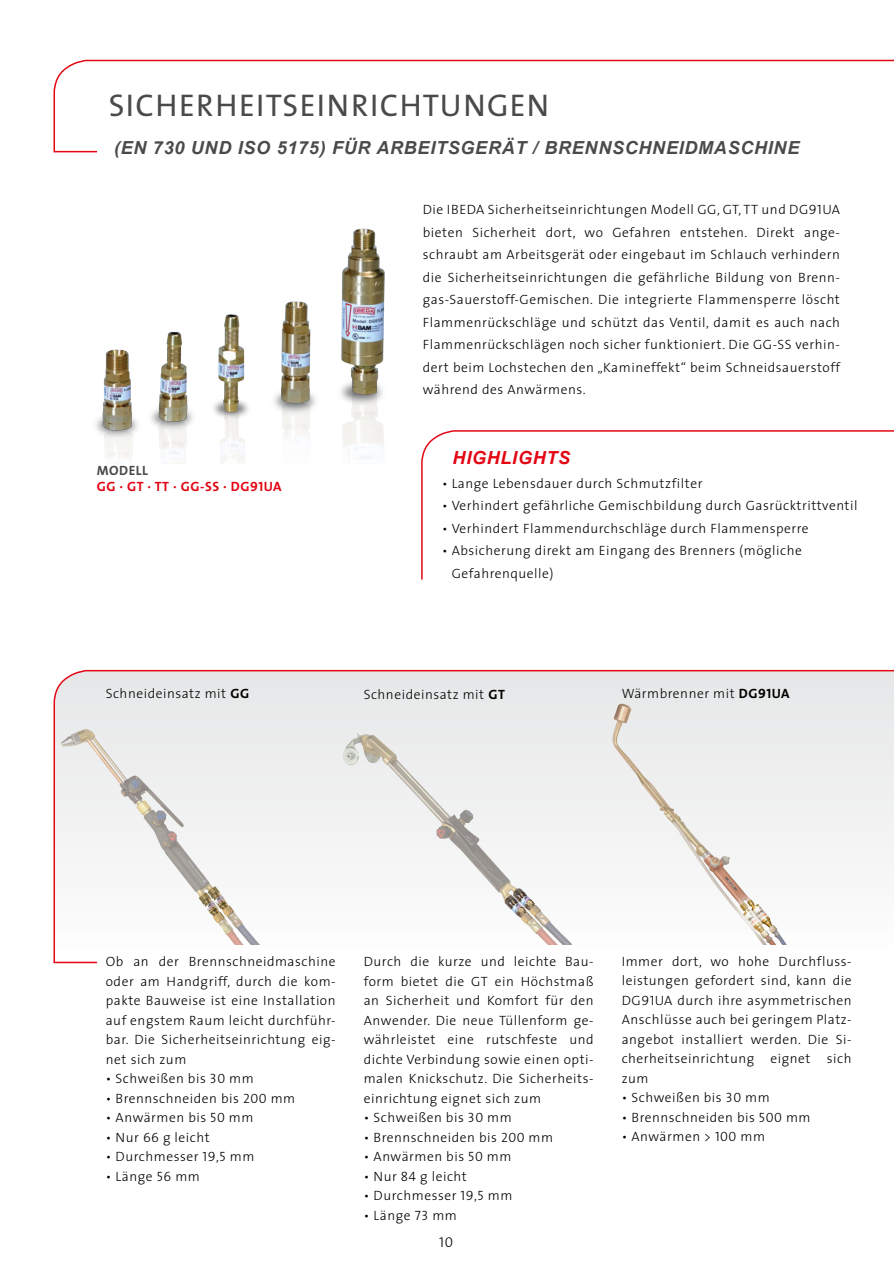
<style>
.page{position:relative;width:894px;height:1262px;background:#fff}
.page>*{position:absolute;margin:0;border:0;box-sizing:border-box;transform-origin:0 0}
.t1{font:31.5px "The Sans";letter-spacing:.04em;color:#4a4a49}
.t2{font:italic 700 18px "Arial";letter-spacing:.04em;color:#4a4a49}
.t3{font:italic 700 18px "Arial";letter-spacing:.04em;color:#e30613}
.t4{font:14.25px "The Sans Light Caps";color:#000}
.t5{font:300 13.5px/19.5px "The Sans";letter-spacing:.04em;color:#000;text-align:justify}
.t6{font:700 13.5px/16.2px "The Sans";letter-spacing:.04em;color:#e30613}
.s1{color:#4a4a49}
.s2{font-family:"The Sans Bold Caps";font-weight:400}
.s3{font-family:"The Sans Light Caps";font-weight:400}
.s4{font-weight:700}
</style>
<div class="page">
<svg style="left:53px;top:669px;width:840px;height:295px"></svg>
<img style="left:53px;top:721px;width:240px;height:223px">
<img style="left:591px;top:700px;width:224px;height:244px">
<img style="left:95px;top:228px;width:290px;height:236px">
<svg style="left:53px;top:59px;width:840px;height:94px"></svg>
<svg style="left:421px;top:430px;width:472px;height:150px"></svg>
<img style="left:328px;top:715px;width:246px;height:229px">
<h1 class="t1" style="left:109px;top:80px;width:442px">SICHERHEITSEINRICHTUNGEN</h1>
<h2 class="t2" style="left:114px;top:136px;width:91px">(EN 730 UND</h2>
<h2 class="t2" style="left:238px;top:136px;width:334px">IS O 5175) für ARBEITSGERÄT / BRENNSCHNEID</h2>
<h2 class="t2" style="left:697px;top:136px;width:30px">MASCHINE</h2>
<p class="t6" style="left:97px;top:462px;width:186px"><span class="s1">Modell<br></span>GG · GT · TT · GG-SS · DG<span class="s2">91</span>UA</p>
<p class="t5" style="left:422px;top:198px;width:418px;line-height:22.5px">Die IBEDA Sicherheitseinrichtungen Modell GG, GT, TT und DG<span class="s3">91</span>UA bieten Sicherheit dort, wo Gefahren entstehen. Direkt ange&shy;schraubt am Arbeitsgerät oder eingebaut im Schlauch verhindern die Sicherheitseinrichtungen die gefährliche Bildung von Brenn&shy;gas-Sauerstoff-Gemischen. Die integrierte Flammensperre löscht Flammenrückschläge und schützt das Ventil, damit es auch nach Flammenrückschlägen noch sicher funktioniert. Die GG-SS verhin&shy;dert beim Lochstechen den „Kamineffekt“ beim Schneidsauerstoff während des Anwärmens.</p>
<h2 class="t3" style="left:452px;top:446px;width:118px">HIGHLIGHTS</h2>
<p class="t5" style="left:442px;top:473px;width:261px">• Lange Lebensdauer durch Schmutzfilter</p>
<p class="t5" style="left:442px;top:495px;width:416px">• Verhindert gefährliche Gemischbildung durch Gasrücktrittventil</p>
<p class="t5" style="left:442px;top:518px;width:367px">• Verhindert Flammendurchschläge durch Flammensperre</p>
<p class="t5" style="left:451px;top:539px;width:351px;line-height:22.5px;text-indent:-9px">• Absicherung direkt am Eingang des Brenners (mögliche<br>Gefahrenquelle)</p>
<p class="t5" style="left:106px;top:683px;width:145px">Schneideinsatz mit <span class="s4">GG</span></p>
<p class="t5" style="left:363px;top:684px;width:143px">Schneideinsatz mit <span class="s4">GT</span></p>
<p class="t5" style="left:621px;top:683px;width:169px">Wärmbrenner mit <span class="s4">DG</span><span class="s2">91</span><span class="s4">UA</span></p>
<p class="t5" style="left:106px;top:951px;width:231px">Ob an der Brennschneidmaschine oder am Handgriff, durch die kom&shy;pakte Bauweise ist eine Installation auf engstem Raum leicht durchführ&shy;bar. Die Sicherheitseinrichtung eig&shy;net sich zum</p>
<p class="t5" style="left:106px;top:1068px;width:149px">• Schweißen bis <span class="s3">30</span> mm</p>
<p class="t5" style="left:106px;top:1088px;width:191px">• Brennschneiden bis <span class="s3">200</span> mm</p>
<p class="t5" style="left:106px;top:1107px;width:149px">• Anwärmen bis <span class="s3">50</span> mm</p>
<p class="t5" style="left:106px;top:1127px;width:105px">• Nur <span class="s3">66</span> g leicht</p>
<p class="t5" style="left:106px;top:1146px;width:150px">• Durchmesser <span class="s3">19,5</span> mm</p>
<p class="t5" style="left:106px;top:1166px;width:96px">• Länge <span class="s3">56</span> mm</p>
<p class="t5" style="left:363px;top:951px;width:231px">Durch die kurze und leichte Bau&shy;form bietet die GT ein Höchstmaß an Sicherheit und Komfort für den Anwender. Die neue Tüllenform ge&shy;währleistet eine rutschfeste und dichte Verbindung sowie einen opti&shy;malen Knickschutz. Die Sicherheits&shy;einrichtung eignet sich zum</p>
<p class="t5" style="left:363px;top:1107px;width:149px">• Schweißen bis <span class="s3">30</span> mm</p>
<p class="t5" style="left:363px;top:1127px;width:191px">• Brennschneiden bis <span class="s3">200</span> mm</p>
<p class="t5" style="left:363px;top:1146px;width:149px">• Anwärmen bis <span class="s3">50</span> mm</p>
<p class="t5" style="left:363px;top:1166px;width:104px">• Nur <span class="s3">84</span> g leicht</p>
<p class="t5" style="left:363px;top:1185px;width:150px">• Durchmesser <span class="s3">19,5</span> mm</p>
<p class="t5" style="left:363px;top:1205px;width:95px">• Länge <span class="s3">73</span> mm</p>
<p class="t4" style="left:439px;top:1231px;width:15px">10</p>
<p class="t5" style="left:621px;top:951px;width:231px">Immer dort, wo hohe Durchfluss&shy;leistungen gefordert sind, kann die DG<span class="s3">91</span>UA durch ihre asymmetrischen Anschlüsse auch bei geringem Platz&shy;angebot installiert werden. Die Si&shy;cherheitseinrichtung eignet sich zum</p>
<p class="t5" style="left:621px;top:1088px;width:149px">• Schweißen bis <span class="s3">30</span> mm</p>
<p class="t5" style="left:621px;top:1107px;width:190px">• Brennschneiden bis <span class="s3">500</span> mm</p>
<p class="t5" style="left:621px;top:1127px;width:145px">• Anwärmen &gt; <span class="s3">100</span> mm</p>
</div>
